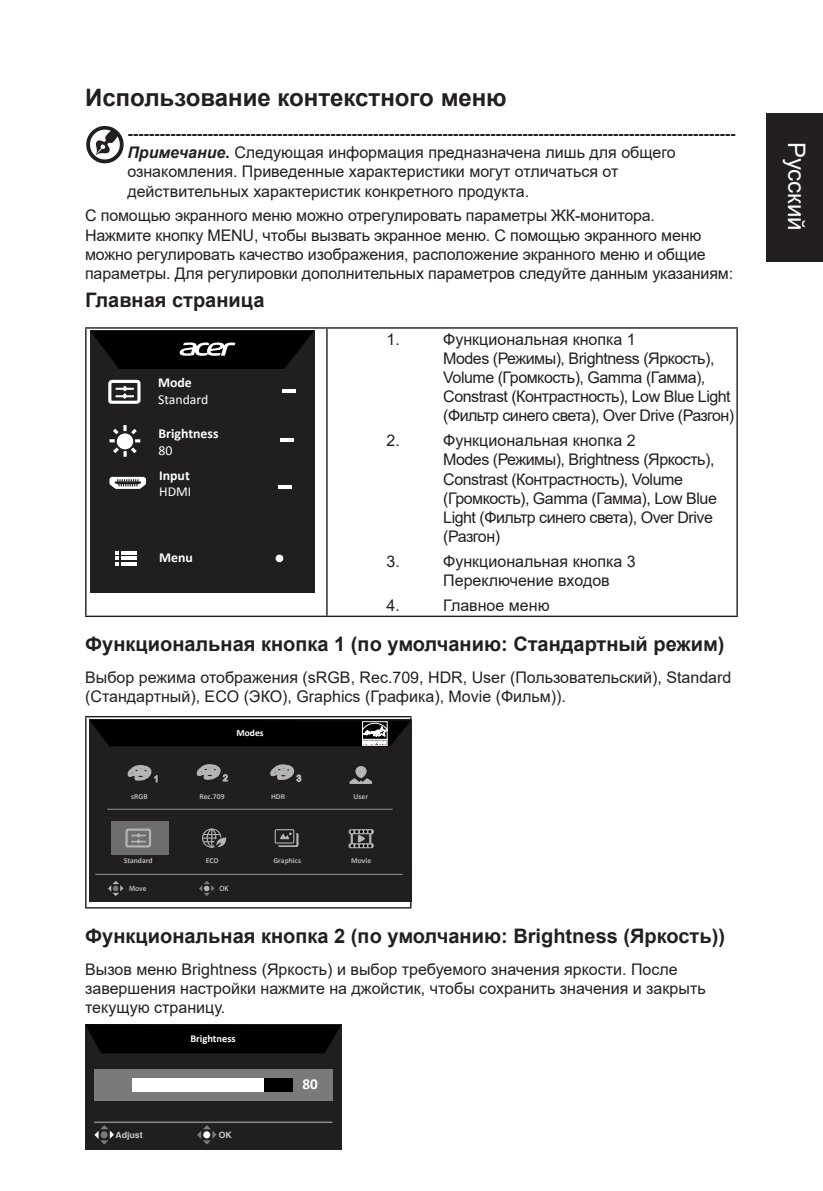
<style>
.page{position:relative;width:823px;height:1191px;background:#fff}
.page>*{position:absolute;margin:0;border:0;box-sizing:border-box;transform-origin:0 0}
.chapter-paragraph{font:700 24px "Arial";color:#231f20}
.t1{font:24px "Arial";color:#fff}
.Heading1{font:700 20px "Arial";color:#231f20}
.Heading1-2{font:16px/19.2px "Arial";letter-spacing:-.01em;color:#231f20}
.Heading1-3{font:16px/19.2px "Arial";letter-spacing:-.03em;color:#231f20}
.t2{font:700 15.2px "Calibri";color:#fff}
.t3{font:700 13.6px/16.4px "Calibri";color:#fff}
.t4{font:13.6px/16.4px "Calibri";color:#fff}
.t5{font:700 10.4px "Calibri";color:#fff}
.t6{font:700 9.4px "Calibri";color:#fff}
.t7{font:8.6px "JQ Zong Yi FT";color:#cbcbcb}
.t8{font:700 7.6px "Calibri";color:#b5b5b5}
.t9{font:6.8px "JQ Zong Yi FT G Bpc EUC H";color:#cbcbcb}
.s1{font-weight:700}
.s2{font-weight:700;font-style:italic}
.s3{font-weight:400}
</style>
<div class="page">
<div style="left:765px;top:113px;width:57px;height:149px;background:#231f20"></div>
<svg style="left:86px;top:126px;width:38px;height:38px"></svg>
<hr style="left:85px;top:327px;width:242px;height:2px;background:#231f20">
<hr style="left:85px;top:329px;width:1px;height:286px;background:#231f20">
<hr style="left:327px;top:327px;width:410px;height:2px;background:#231f20">
<hr style="left:326px;top:329px;width:1px;height:286px;background:#231f20">
<hr style="left:736px;top:329px;width:1px;height:286px;background:#231f20">
<hr style="left:85px;top:615px;width:242px;height:2px;background:#231f20">
<hr style="left:327px;top:615px;width:410px;height:2px;background:#231f20">
<div style="left:90px;top:331px;width:224px;height:262px;background:#201e1f"></div>
<svg style="left:109px;top:425px;width:31px;height:32px"></svg>
<svg style="left:109px;top:477px;width:37px;height:12px"></svg>
<hr style="left:121px;top:551px;width:16px;height:4px;background:#fff">
<hr style="left:121px;top:556px;width:16px;height:4px;background:#fff">
<svg style="left:115px;top:551px;width:4px;height:15px"></svg>
<hr style="left:121px;top:562px;width:16px;height:4px;background:#fff">
<svg style="left:90px;top:331px;width:224px;height:38px;background:#0f0f0f"></svg>
<hr style="left:282px;top:389px;width:14px;height:3px;background:#fff">
<svg style="left:280px;top:439px;width:13px;height:3px"></svg>
<hr style="left:278px;top:485px;width:14px;height:3px;background:#fff">
<div style="left:275px;top:554px;width:8px;height:8px;border:2px solid #fff;border-radius:50%"></div>
<svg style="left:108px;top:379px;width:33px;height:25px"></svg>
<hr style="left:85px;top:716px;width:326px;height:1px;background:#231f20">
<hr style="left:85px;top:717px;width:1px;height:190px;background:#231f20">
<hr style="left:410px;top:717px;width:1px;height:190px;background:#231f20">
<hr style="left:85px;top:907px;width:326px;height:1px;background:#231f20">
<div style="left:89px;top:719px;width:322px;height:182px;background:#201e1f"></div>
<svg style="left:202px;top:828px;width:24px;height:20px"></svg>
<svg style="left:274px;top:829px;width:24px;height:18px"></svg>
<hr style="left:95px;top:874px;width:307px;height:1px;background:#898989">
<hr style="left:107px;top:808px;width:285px;height:2px;background:#898989">
<div style="left:348px;top:829px;width:25px;height:5px;border:1px solid #b5b5b5;border-radius:2px"></div>
<div style="left:348px;top:843px;width:25px;height:5px;border:1px solid #b5b5b5;border-radius:2px"></div>
<svg style="left:350px;top:830px;width:21px;height:17px"></svg>
<svg style="left:108px;top:881px;width:15px;height:15px"></svg>
<div style="left:111px;top:821px;width:57px;height:33px;background:#6d6d6c"></div>
<svg style="left:199px;top:881px;width:15px;height:15px"></svg>
<svg style="left:349px;top:766px;width:23px;height:18px"></svg>
<svg style="left:127px;top:765px;width:31px;height:18px"></svg>
<svg style="left:196px;top:764px;width:32px;height:18px"></svg>
<svg style="left:270px;top:764px;width:32px;height:18px"></svg>
<svg style="left:125px;top:828px;width:26px;height:20px"></svg>
<svg style="left:90px;top:720px;width:320px;height:26px;background:#0d0d0d"></svg>
<div style="left:85px;top:1024px;width:256px;height:126px;background:#201e1f"></div>
<svg style="left:85px;top:1024px;width:256px;height:29px;background:#020202"></svg>
<hr style="left:94px;top:1121px;width:238px;height:2px;background:#898989">
<div style="left:94px;top:1069px;width:239px;height:31px;background:#7a7a7a"></div>
<div style="left:132px;top:1078px;width:160px;height:13px;background:#000"></div>
<div style="left:132px;top:1078px;width:131px;height:13px;background:#fff"></div>
<svg style="left:94px;top:1125px;width:20px;height:19px"></svg>
<svg style="left:197px;top:1125px;width:19px;height:19px"></svg>
<p class="chapter-paragraph" style="left:85px;top:80px;width:423px">Использование контекстного меню</p>
<p class="Heading1-2" style="left:127px;top:124px;width:609px"><span class="s1">‑----------------------------------------------------------------------------------------------------------------- </span><span class="s2">Примечание.</span> Следующая информация предназначена лишь для общего ознакомления. Приведенные характеристики могут отличаться от действительных характеристик конкретного продукта.</p>
<p class="Heading1-2" style="left:85px;top:206px;width:649px">С помощью экранного меню можно отрегулировать параметры ЖК-монитора.<br>Нажмите кнопку MENU, чтобы вызвать экранное меню. С помощью экранного меню можно регулировать качество изображения, расположение экранного меню и общие параметры. Для регулировки дополнительных параметров следуйте данным указаниям:</p>
<p class="Heading1" style="left:85px;top:286px;width:181px">Главная страница</p>
<p class="Heading1-2" style="left:386px;top:329px;width:15px">1.</p>
<p class="Heading1-3" style="left:443px;top:329px;width:292px">Функциональная кнопка 1<br>Modes (Режимы), Brightness (Яркость), Volume (Громкость), Gamma (Гамма), Constrast (Контрастность), Low Blue Light (Фильтр синего света), Over Drive (Разгон)</p>
<p class="Heading1-2" style="left:386px;top:431px;width:15px">2.</p>
<p class="Heading1-3" style="left:443px;top:431px;width:275px">Функциональная кнопка 2<br>Modes (Режимы), Brightness (Яркость),<br>Constrast (Контрастность), Volume (Громкость), Gamma (Гамма), Low Blue<br>Light (Фильтр синего света), Over Drive (Разгон)</p>
<p class="Heading1-2" style="left:386px;top:552px;width:15px">3.</p>
<p class="Heading1-2" style="left:443px;top:552px;width:194px">Функциональная кнопка 3<br>Переключение входов</p>
<p class="Heading1-2" style="left:386px;top:596px;width:15px">4.</p>
<p class="Heading1-2" style="left:443px;top:596px;width:108px">Главное меню</p>
<p class="Heading1" style="left:85px;top:630px;width:640px">Функциональная кнопка 1 (по умолчанию: Стандартный режим)</p>
<p class="Heading1-2" style="left:85px;top:668px;width:647px">Выбор режима отображения (sRGB, Rec.709, HDR, User (Пользовательский), Standard (Стандартный), ECO (ЭКО), Graphics (Графика), Movie (Фильм)).</p>
<p class="t4" style="left:158px;top:374px;width:52px"><span class="s1">Mode<br></span>Standard</p>
<p class="t3" style="left:158px;top:425px;width:61px">Brightness<br><span class="s3">80</span></p>
<p class="t3" style="left:159px;top:466px;width:34px">Input<br><span class="s3">HDMI</span></p>
<p class="t3" style="left:159px;top:549px;width:35px">Menu</p>
<p class="t6" style="left:236px;top:726px;width:29px">Modes</p>
<p class="t8" style="left:131px;top:791px;width:18px">sRGB</p>
<p class="t8" style="left:199px;top:791px;width:27px">Rec.709</p>
<p class="t8" style="left:271px;top:791px;width:16px">HDR</p>
<p class="t8" style="left:353px;top:791px;width:16px">User</p>
<p class="t8" style="left:124px;top:855px;width:30px">Standard</p>
<p class="t8" style="left:206px;top:855px;width:14px">ECO</p>
<p class="t8" style="left:273px;top:855px;width:29px">Graphics</p>
<p class="t8" style="left:351px;top:855px;width:22px">Movie</p>
<p class="t9" style="left:129px;top:884px;width:19px">Move</p>
<p class="t9" style="left:219px;top:884px;width:11px">OK</p>
<p class="Heading1" style="left:85px;top:921px;width:641px">Функциональная кнопка 2 (по умолчанию: Brightness (Яркость))</p>
<p class="Heading1-2" style="left:85px;top:959px;width:621px">Вызов меню Brightness (Яркость) и выбор требуемого значения яркости. После завершения настройки нажмите на джойстик, чтобы сохранить значения и закрыть текущую страницу.</p>
<p class="t5" style="left:190px;top:1032px;width:47px">Brightness</p>
<p class="t2" style="left:302px;top:1075px;width:17px">80</p>
<p class="t7" style="left:115px;top:1130px;width:28px">Adjust</p>
<p class="t7" style="left:219px;top:1130px;width:15px">OK</p>
<h1 class="t1" style="left:812px;top:142px;width:91px;rotate:90deg">Pусский</h1>
</div>
